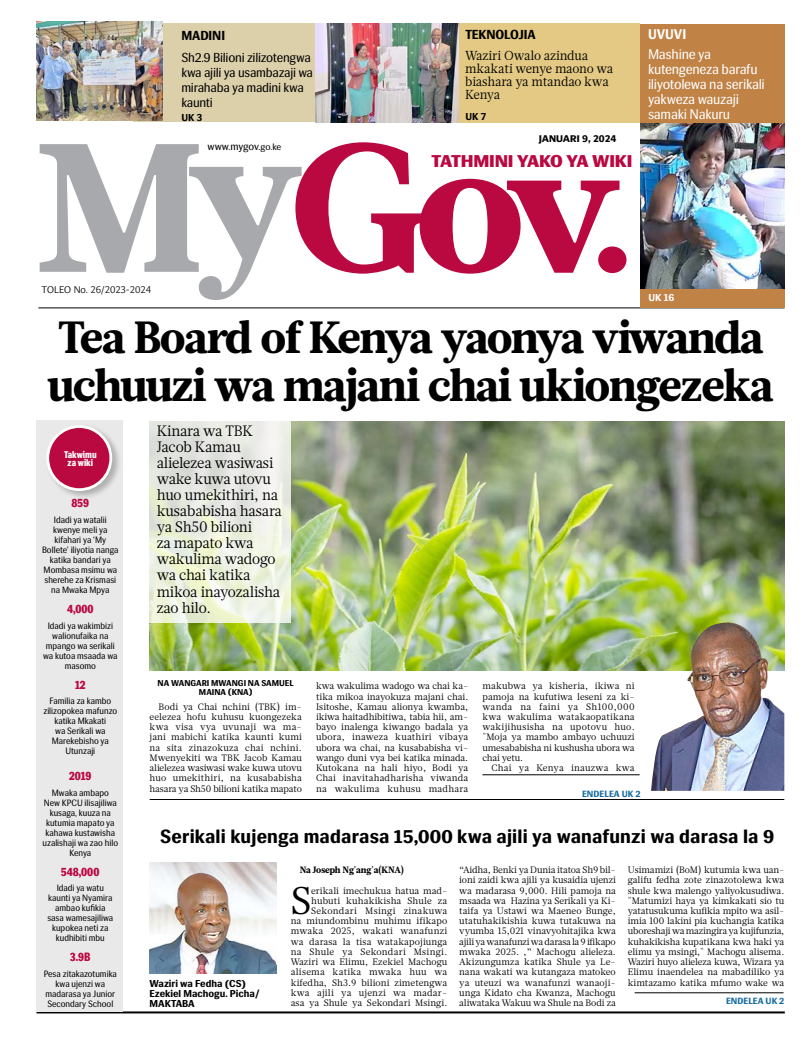
<style>
.page{position:relative;width:810px;height:1055px;background:#fff}
.page>*{position:absolute;margin:0;border:0;box-sizing:border-box;transform-origin:0 0}
.Main_headline{font:900 45px/48px "Glosa Text";letter-spacing:-.03em;color:#000}
.Paragraph_1_copy{font:38.5px "Glosa Text";color:#000}
.EA_lead_headline{font:700 19px "Siri";letter-spacing:.01em;color:#000}
.t1{font:800 17px "Siri";letter-spacing:-.01em;color:#ba0841;scale:1.07 1}
.Paragraph_Style4{font:15px/16px "Glosa Text";letter-spacing:-.01em;color:#000;scale:.96 1}
.Main_headline-2{font:14px/15px "Siri";color:#fff;scale:.95 1}
.Main_headline-3{font:700 14px "Siri";color:#fff;scale:.93 1}
.EA_lead_headline-2{font:13px/15px "Siri";color:#000;scale:.95 1}
.EA_lead_headline-3{font:13px/13px "Glosa Text";color:#000;scale:.95 1}
.EA_lead_headline-4{font:700 13px "Siri";letter-spacing:-.01em;color:#000}
.Numbers{font:800 12px "Siri";color:#ba0841;scale:.84 1}
.t2{font:10.3px "Siri";letter-spacing:-.01em;color:#000}
.EA_subhead{font:700 10px/10px "Siri";color:#000}
.Paragraph_Style4-2{font:700 10px "Siri";letter-spacing:-.02em;color:#fff}
.EA_lead_headline-5{font:700 10px "Siri";color:#000}
.EA_lead_headline-6{font:700 10px "Siri";color:#fff}
.t3{font:300 9.8px "Olisipone";color:#000}
.t4{font:700 9.8px "Olisipone";color:#000}
.t5{font:800 9.7px/8px "Siri";color:#fff;text-align:center;scale:.84 1}
.Paragraph_1_copy-2{font:9.3px/10.2px "Glosa Text";letter-spacing:.01em;color:#000;text-align:justify}
.Numbers-2{font:9.2px/10px "Siri";color:#000;text-align:center;scale:.93 1}
.Paragraph_1_copy-3{font:900 9.1px "Glosa Text";letter-spacing:-.01em;color:#000}
.t6{font:700 9px "Siri";color:#146ba3}
.NEW_Byline{font:700 8.5px/9px "Siri";color:#000;text-align:center}
.s1{font-size:9.2px}
</style>
<div class="page">
<img style="left:150px;top:421px;width:634px;height:249px">
<svg style="left:150px;top:421px;width:141px;height:202px;background:#e9ede0"></svg>
<svg style="left:301px;top:142px;width:318px;height:132px"></svg>
<svg style="left:40px;top:144px;width:261px;height:156px"></svg>
<div style="left:598px;top:246px;width:28px;height:27px;background:#ba0841;border-radius:50%"></div>
<hr style="left:38px;top:308px;width:746px;height:1px;background:#000">
<div style="left:640px;top:24px;width:144px;height:284px;background:#c08245"></div>
<div style="left:133px;top:23px;width:190px;height:99px;background:#dcd0aa"></div>
<div style="left:352px;top:23px;width:288px;height:100px;background:#e3c983"></div>
<hr style="left:36px;top:1011px;width:748px;height:2px;background:#000">
<hr style="left:634px;top:992px;width:149px;height:1px;background:#000">
<hr style="left:482px;top:774px;width:157px;height:1px;background:#000">
<div style="left:36px;top:420px;width:87px;height:591px;background:#e9e9ea"></div>
<div style="left:45px;top:423px;width:77px;height:77px;background:#000;opacity:.25"></div>
<div style="left:48px;top:426px;width:63px;height:63px;background:#ba0841;border-radius:50%"></div>
<div style="left:46px;top:425px;width:66px;height:66px;border:3px solid #fff;border-radius:50%"></div>
<img style="left:149px;top:862px;width:127px;height:111px">
<img style="left:650px;top:622px;width:134px;height:168px">
<hr style="left:150px;top:799px;width:634px;height:1px;background:#000">
<img style="left:36px;top:22px;width:127px;height:98px">
<img style="left:316px;top:24px;width:142px;height:99px">
<img style="left:640px;top:123px;width:144px;height:165px">
<p class="EA_lead_headline-4" style="left:181px;top:28px;width:45px">MADINI</p>
<p class="EA_lead_headline-2" style="left:181px;top:50px;width:140px">Sh2.9 Bilioni zilizotengwa kwa ajili ya usambazaji wa mirahaba ya madini kwa kaunti</p>
<p class="EA_lead_headline-5" style="left:181px;top:111px;width:22px">UK 3</p>
<p class="t2" style="left:207px;top:141px;width:75px">www.mygov.<span class="s1">go.ke</span></p>
<p class="t3" style="left:42px;top:284px;width:111px">TOLEO No. 26/2023-2024</p>
<p class="EA_lead_headline-4" style="left:465px;top:27px;width:72px">TEKNOLOJIA</p>
<p class="EA_lead_headline-3" style="left:465px;top:49px;width:157px">Waziri Owalo azindua mkakati wenye maono wa biashara ya mtandao kwa<br>Kenya</p>
<p class="EA_lead_headline-5" style="left:465px;top:111px;width:22px">UK 7</p>
<p class="t4" style="left:538px;top:133px;width:79px">JANUARI 9, 2024</p>
<p class="t1" style="left:431px;top:151px;width:189px">TATHMINI YAKO YA WIKI</p>
<p class="Main_headline-3" style="left:647px;top:26px;width:43px">UVUVI</p>
<p class="Main_headline-2" style="left:647px;top:47px;width:125px">Mashine ya kutengeneza barafu iliyotolewa na serikali yakweza wauzaji samaki Nakuru</p>
<p class="Paragraph_Style4-2" style="left:648px;top:290px;width:53px">BACK PAGE</p>
<p class="EA_lead_headline-6" style="left:648px;top:291px;width:27px">UK 16</p>
<p class="Main_headline" style="left:48px;top:314px;width:726px">Tea Board of Kenya yaonya viwanda uchuuzi wa majani chai ukiongezeka</p>
<p class="Paragraph_Style4" style="left:157px;top:423px;width:132px">Kinara wa TBK<br>Jacob Kamau alielezea wasiwasi wake kuwa utovu huo umekithiri, na kusababisha hasara ya Sh50 bilioni<br>za mapato kwa wakulima wadogo wa chai katika mikoa inayozalisha zao hilo.</p>
<p class="t5" style="left:64px;top:450px;width:40px">Takwimu za wiki</p>
<p class="Numbers" style="left:72px;top:496px;width:22px">859</p>
<p class="Numbers-2" style="left:42px;top:515px;width:84px">Idadi ya watalii kwenye meli ya kifahari ya ‘My<br>Bollete’ iliyotia nanga katika bandari ya<br>Mombasa msimu wa sherehe za Krismasi na Mwaka Mpya</p>
<p class="Numbers" style="left:67px;top:601px;width:33px">4,000</p>
<p class="Numbers-2" style="left:43px;top:620px;width:82px">Idadi ya wakimbizi walionufaika na mpango wa serikali wa kutoa msaada wa masomo</p>
<p class="Numbers" style="left:75px;top:677px;width:14px">12</p>
<p class="Numbers-2" style="left:43px;top:696px;width:81px">Familia za kambo zilizopokea mafunzo katika Mkakati<br>wa Serikali wa<br>Marekebisho ya<br>Utunzaji</p>
<p class="Numbers" style="left:69px;top:768px;width:28px">2019</p>
<p class="Numbers-2" style="left:43px;top:787px;width:83px">Mwaka ambapo<br>New KPCU ilisajiliwa kusaga, kuuza na kutumia mapato ya kahawa kustawisha uzalishaji wa zao hilo<br>Kenya</p>
<p class="Numbers" style="left:61px;top:864px;width:47px">548,000</p>
<p class="Numbers-2" style="left:47px;top:883px;width:72px">Idadi ya watu kaunti ya Nyamira ambao kufikia sasa wamesajiliwa kupokea neti za kudhibiti mbu</p>
<p class="Numbers" style="left:70px;top:950px;width:26px">3.9B</p>
<p class="Numbers-2" style="left:44px;top:969px;width:80px">Pesa zitakazotumika kwa ujenzi wa madarasa ya Junior<br>Secondary School</p>
<p class="NEW_Byline" style="left:158px;top:679px;width:138px">NA WANGARI MWANGI NA SAMUEL<br>MAINA (KNA)</p>
<p class="Paragraph_1_copy-2" style="left:150px;top:701px;width:154px;text-indent:9px">Bodi ya Chai nchini (TBK) im&shy;eelezea hofu kuhusu kuongezeka kwa visa vya uvunaji wa ma&shy;jani mabichi katika kaunti kumi na sita zinazokuza chai nchini.<br>Mwenyekiti wa TBK Jacob Kamau alielezea wasiwasi wake kuwa utovu huo umekithiri, na kusababisha hasara ya Sh50 bilioni katika mapato</p>
<p class="Paragraph_1_copy-2" style="left:316px;top:681px;width:154px">kwa wakulima wadogo wa chai ka&shy;tika mikoa inayokuza majani chai.<br>Isitoshe, Kamau alionya kwamba, ikiwa haitadhibitiwa, tabia hii, am&shy;bayo inalenga kiwango badala ya ubora, inaweza kuathiri vibaya ubora wa chai, na kusababisha vi&shy;wango duni vya bei katika minada.<br>Kutokana na hali hiyo, Bodi ya Chai inavitahadharisha viwanda na wakulima kuhusu madhara</p>
<p class="Paragraph_1_copy-2" style="left:482px;top:681px;width:154px">makubwa ya kisheria, ikiwa ni pamoja na kufutiwa leseni za ki&shy;wanda na faini ya Sh100,000 kwa wakulima watakaopatikana wakijihusisha na upotovu huo. "Moja ya mambo ambayo uchuuzi umesababisha ni kushusha ubora wa chai yetu.</p>
<p class="Paragraph_1_copy-2" style="left:491px;top:763px;width:145px">Chai ya Kenya inauzwa kwa</p>
<p class="t6" style="left:582px;top:789px;width:60px">ENDELEA UK 2</p>
<p class="EA_lead_headline" style="left:160px;top:825px;width:615px">Serikali kujenga madarasa 15,000 kwa ajili ya wanafunzi wa darasa la 9</p>
<p class="Paragraph_1_copy-2" style="left:459px;top:865px;width:158px">“Aidha, Benki ya Dunia itatoa Sh9 bil&shy;ioni zaidi kwa ajili ya kusaidia ujenzi wa madarasa 9,000. Hili pamoja na msaada wa Hazina ya Serikali ya Ki&shy;taifa ya Ustawi wa Maeneo Bunge, utatuhakikishia kuwa tutakuwa na vyumba 15,021 vinavyohitajika kwa ajili ya wanafunzi wa darasa la 9 ifikapo mwaka 2025. ,” Machogu alieleza.<br>Akizungumza katika Shule ya Le&shy;nana wakati wa kutangaza matokeo ya uteuzi wa wanafunzi wanaoji&shy;unga Kidato cha Kwanza, Machogu aliwataka Wakuu wa Shule na Bodi za</p>
<p class="Paragraph_1_copy-2" style="left:627px;top:865px;width:158px">Usimamizi (BoM) kutumia kwa uan&shy;galifu fedha zote zinazotolewa kwa shule kwa malengo yaliyokusudiwa. "Matumizi haya ya kimkakati sio tu yatatusukuma kufikia mpito wa asil&shy;imia 100 lakini pia kuchangia katika uboreshaji wa mazingira ya kujifunzia, kuhakikisha kupatikana kwa haki ya elimu ya msingi," Machogu alisema.<br>Waziri huyo alieleza kuwa, Wizara ya Elimu inaendelea na mabadiliko ya kimtazamo katika mfumo wake wa</p>
<p class="Paragraph_1_copy-3" style="left:300px;top:864px;width:106px">Na Joseph Ng'ang'a(KNA)</p>
<p class="Paragraph_1_copy" style="left:291px;top:875px;width:22px">S</p>
<p class="Paragraph_1_copy-2" style="left:291px;top:885px;width:158px;text-align:right">erikali imechukua hatua mad&shy;hubuti kuhakikisha Shule za<br>Sekondari Msingi zinakuwa<br>na miundombinu muhimu ifikapo mwaka 2025, wakati wanafunzi wa darasa la tisa watakapojiunga na Shule ya Sekondari Msingi.<br>Waziri wa Elimu, Ezekiel Machogu alisema katika mwaka huu wa kifedha, Sh3.9 bilioni zimetengwa kwa ajili ya ujenzi wa madar&shy;asa ya Shule ya Sekondari Msingi.</p>
<p class="EA_subhead" style="left:149px;top:978px;width:112px">Waziri wa Fedha (CS)<br>Ezekiel Machogu. Picha/<br>MAKTABA</p>
<p class="t6" style="left:725px;top:995px;width:60px">ENDELEA UK 2</p>
</div>
